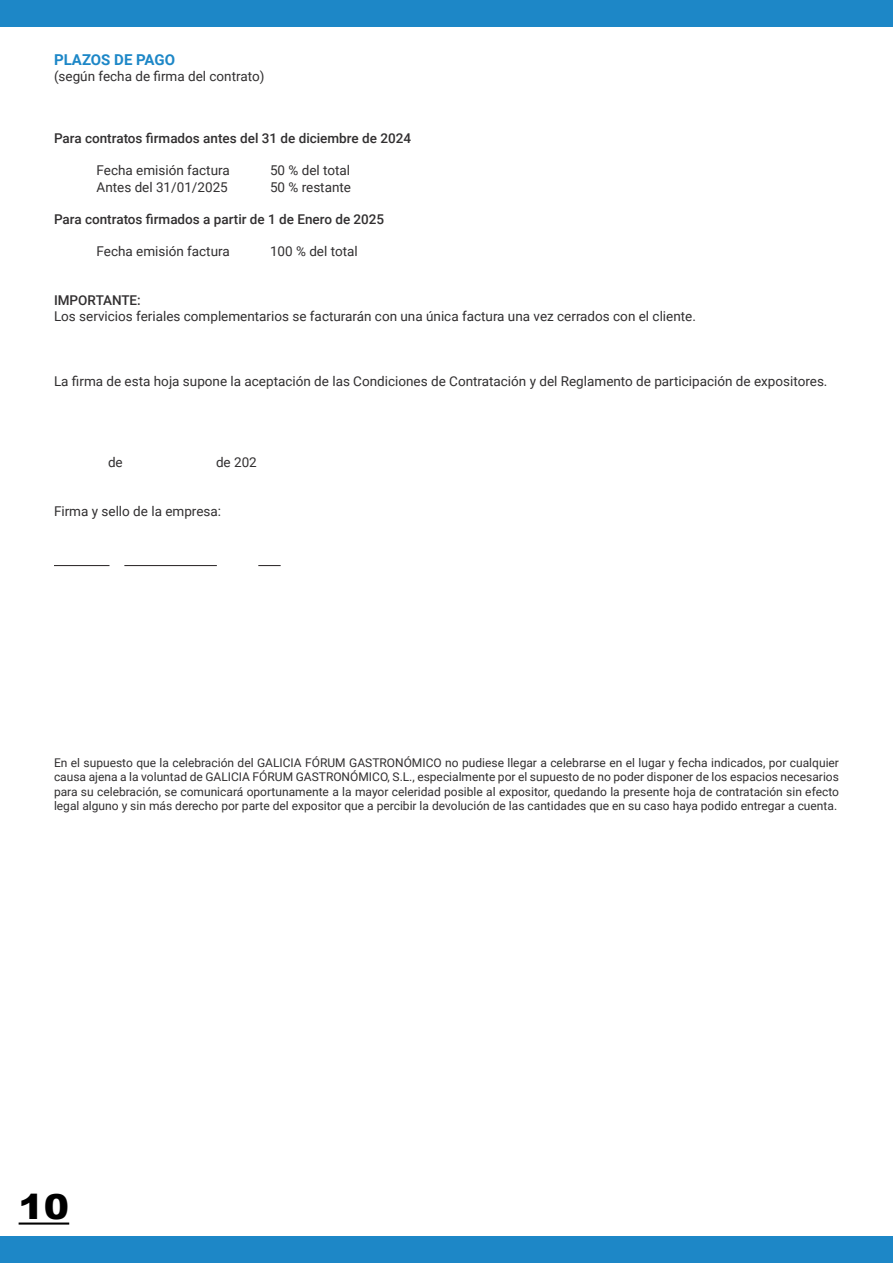
<style>
.page{position:relative;width:893px;height:1263px;background:#fff}
.page>*{position:absolute;margin:0;border:0;box-sizing:border-box;transform-origin:0 0}
.t1{font:900 34.5px "Arial";color:#000;scale:1.1 1}
.t2{font:700 15px "Roboto";color:#1d87c7}
.t3{font:13.5px "Roboto";color:#312f30}
.t4{font:500 13.5px "Roboto";color:#312f30}
.t5{font:12px/14.4px "Roboto";color:#312f30;text-align:justify}
</style>
<div class="page">
<div style="left:0;top:0;width:891px;height:26px;background:#1d87c7"></div>
<div style="left:0;top:1237px;width:891px;height:26px;background:#1d87c7"></div>
<hr style="left:54px;top:565px;width:55px;height:1px;background:#231f20">
<hr style="left:124px;top:565px;width:93px;height:1px;background:#231f20">
<svg style="left:258px;top:565px;width:23px;height:1px"></svg>
<hr style="left:19px;top:1222px;width:50px;height:2px;background:#000">
<hr style="left:891px;top:0;width:2px;height:26px;background:#1d87c7">
<hr style="left:891px;top:1237px;width:2px;height:26px;background:#1d87c7">
<p class="t2" style="left:54px;top:49px;width:123px">PLAZOS DE PAGO</p>
<p class="t3" style="left:54px;top:67px;width:212px">(según fecha de firma del contrato)</p>
<p class="t4" style="left:54px;top:129px;width:359px">Para contratos firmados antes del 31 de diciembre de 2024</p>
<p class="t3" style="left:97px;top:161px;width:135px">Fecha emisión factura</p>
<p class="t3" style="left:270px;top:161px;width:82px">50 % del total</p>
<p class="t3" style="left:97px;top:177px;width:133px">Antes del 31/01/2025</p>
<p class="t3" style="left:270px;top:177px;width:83px">50 % restante</p>
<p class="t4" style="left:54px;top:210px;width:332px">Para contratos firmados a partir de 1 de Enero de 2025</p>
<p class="t3" style="left:97px;top:242px;width:135px">Fecha emisión factura</p>
<p class="t3" style="left:270px;top:242px;width:89px">100 % del total</p>
<p class="t4" style="left:54px;top:291px;width:88px">IMPORTANTE:</p>
<p class="t3" style="left:54px;top:307px;width:643px">Los servicios feriales complementarios se facturarán con una única factura una vez cerrados con el cliente.</p>
<p class="t3" style="left:54px;top:372px;width:775px">La firma de esta hoja supone la aceptación de las Condiciones de Contratación y del Reglamento de participación de expositores.</p>
<p class="t3" style="left:108px;top:453px;width:16px">de</p>
<p class="t3" style="left:216px;top:453px;width:42px">de 202</p>
<p class="t3" style="left:54px;top:501px;width:169px">Firma y sello de la empresa:</p>
<p class="t5" style="left:54px;top:755px;width:786px">En el supuesto que la celebración del GALICIA FÓRUM GASTRONÓMICO no pudiese llegar a celebrarse en el lugar y fecha indicados, por cualquier causa ajena a la voluntad de GALICIA FÓRUM GASTRONÓMICO, S.L., especialmente por el supuesto de no poder disponer de los espacios necesarios para su celebración, se comunicará oportunamente a la mayor celeridad posible al expositor, quedando la presente hoja de contratación sin efecto legal alguno y sin más derecho por parte del expositor que a percibir la devolución de las cantidades que en su caso haya podido entregar a cuenta.</p>
<h1 class="t1" style="left:19px;top:1182px;width:48px">10</h1>
</div>
